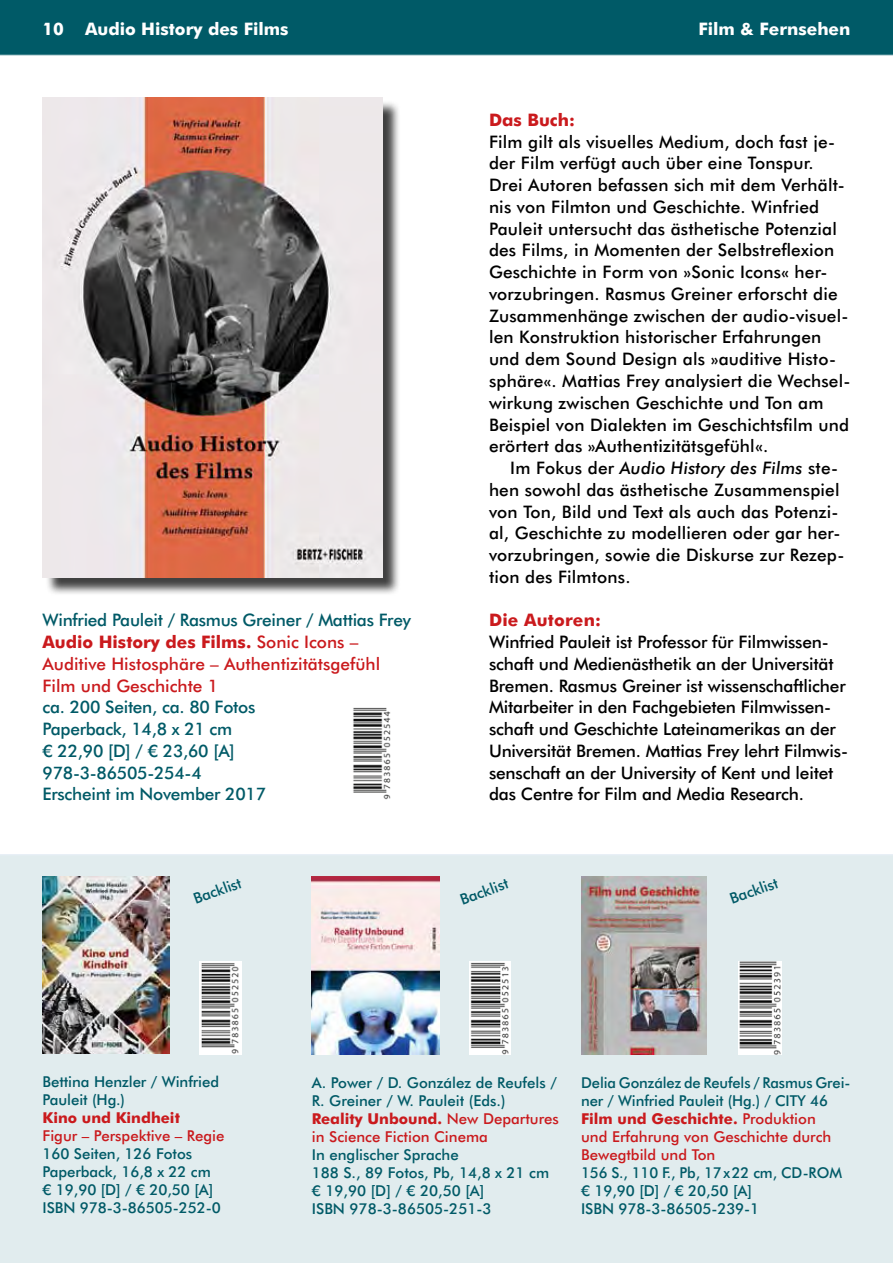
<style>
.page{position:relative;width:893px;height:1263px;background:#fff}
.page>*{position:absolute;margin:0;border:0;box-sizing:border-box;transform-origin:0 0}
.t1{font:500 17.25px/21.8px "Futura BT";letter-spacing:.01em;color:#000}
.t2{font:500 17.25px/21.8px "Futura BT";letter-spacing:-.01em;color:#000}
.t3{font:500 17.25px/21.8px "Futura BT";color:#ca1a1d}
.t4{font:500 17.25px/21.8px "Futura BT";letter-spacing:-.015em;color:#005a67}
.t5{font:700 17.25px "Futura BT";color:#fff}
.t6{font:700 17.25px "Futura BT";letter-spacing:.01em;color:#ca1a1d}
.t7{font:500 15px/18px "Futura BT";letter-spacing:-.005em;color:#005a67}
.t8{font:500 15px "Futura BT";color:#ca1a1d}
.t9{font:700 15px "Futura BT";color:#ca1a1d}
.s1{color:#005a67}
.s2{font-weight:700}
.s3{font-style:italic}
.s4{font-weight:700;color:#ca1a1d}
.s5{color:#ca1a1d}
</style>
<div class="page">
<div style="left:0;top:855px;width:893px;height:408px;background:#e1ecee"></div>
<img style="left:353px;top:707px;width:38px;height:93px">
<div style="left:0;top:0;width:893px;height:55px;background:#005a67"></div>
<div style="left:45px;top:100px;width:363px;height:502px;background:#000;opacity:.75"></div>
<img style="left:43px;top:98px;width:340px;height:479px">
<img style="left:469px;top:961px;width:42px;height:93px">
<img style="left:312px;top:876px;width:127px;height:178px">
<img style="left:738px;top:961px;width:44px;height:93px">
<img style="left:581px;top:876px;width:126px;height:178px">
<img style="left:200px;top:961px;width:41px;height:93px">
<img style="left:43px;top:876px;width:127px;height:178px">
<p class="t5" style="left:43px;top:18px;width:247px">10 Audio History des Films</p>
<p class="t5" style="left:698px;top:18px;width:154px">Film &amp; Fernsehen</p>
<p class="t3" style="left:43px;top:609px;width:370px"><span class="s1">Winfried Pauleit / Rasmus Greiner / Mattias Frey </span><span class="s2">Audio History des Films.</span> Sonic Icons – Auditive Histosphäre – Authentizitätsgefühl Film und Geschichte 1</p>
<p class="t4" style="left:43px;top:696px;width:225px">ca. 200 Seiten, ca. 80 Fotos<br>Paperback, 14,8 x 21 cm<br>¤ 22,90 [D] / ¤ 23,60 [A]<br>978-3-86505-254-4<br>Erscheint im November 2017</p>
<p class="t7" style="left:191px;top:890px;width:52px;rotate:-20deg">Backlist</p>
<p class="t6" style="left:489px;top:109px;width:88px">Das Buch:</p>
<p class="t1" style="left:489px;top:131px;width:363px">Film gilt als visuelles Medium, doch fast je&shy;der Film verfügt auch über eine Tonspur.<br>Drei Autoren befassen sich mit dem Verhält&shy;nis von Filmton und Geschichte. Winfried Pauleit untersucht das ästhetische Potenzial des Films, in Momenten der Selbstreflexion Geschichte in Form von »Sonic Icons« her&shy;vorzubringen. Rasmus Greiner erforscht die Zusammenhänge zwischen der audio-visuel&shy;len Konstruktion historischer Erfahrungen und dem Sound Design als »auditive Histo&shy;sphäre«. Mattias Frey analysiert die Wechsel&shy;wirkung zwischen Geschichte und Ton am Beispiel von Dialekten im Geschichtsfilm und erörtert das »Authentizitätsgefühl«.</p>
<p class="t1" style="left:489px;top:457px;width:357px;text-indent:21px">Im Fokus der <span class="s3">Audio History des Films</span> ste&shy;hen sowohl das ästhetische Zusammenspiel von Ton, Bild und Text als auch das Potenzi&shy;al, Geschichte zu modellieren oder gar her&shy;vorzubringen, sowie die Diskurse zur Rezep&shy;tion des Filmtons.</p>
<p class="t6" style="left:489px;top:610px;width:114px">Die Autoren:</p>
<p class="t2" style="left:489px;top:631px;width:361px">Winfried Pauleit ist Professor für Filmwissen&shy;schaft und Medienästhetik an der Universität Bremen. Rasmus Greiner ist wissenschaftlicher Mitarbeiter in den Fachgebieten Filmwissen&shy;schaft und Geschichte Lateinamerikas an der Universität Bremen. Mattias Frey lehrt Filmwis&shy;senschaft an der University of Kent und leitet das Centre for Film and Media Research.</p>
<p class="t7" style="left:457px;top:891px;width:52px;rotate:-20deg">Backlist</p>
<p class="t7" style="left:727px;top:890px;width:52px;rotate:-20deg">Backlist</p>
<p class="t7" style="left:43px;top:1073px;width:178px">Bettina Henzler / Winfried<br>Pauleit (Hg.)</p>
<p class="t9" style="left:43px;top:1109px;width:139px">Kino und Kindheit</p>
<p class="t8" style="left:43px;top:1127px;width:183px">Figur – Perspektive – Regie</p>
<p class="t7" style="left:43px;top:1145px;width:180px">160 Seiten, 126 Fotos<br>Paperback, 16,8 x 22 cm ¤ 19,90 [D] / ¤ 20,50 [A]<br>ISBN 978-3-86505-252-0</p>
<p class="t7" style="left:312px;top:1073px;width:249px">A. Power / D. González de Reufels /<br>R. Greiner / W. Pauleit (Eds.)<br><span class="s4">Reality Unbound.</span> <span class="s5">New Departures in Science Fiction Cinema</span></p>
<p class="t7" style="left:312px;top:1145px;width:239px">In englischer Sprache<br>188 S., 89 Fotos, Pb, 14,8 x 21 cm ¤ 19,90 [D] / ¤ 20,50 [A]<br>ISBN 978-3-86505-251-3</p>
<p class="t7" style="left:581px;top:1073px;width:271px">Delia González de Reufels / Rasmus Grei&shy;ner / Winfried Pauleit (Hg.) / CITY 46<br><span class="s4">Film und Geschichte.</span> <span class="s5">Produktion<br>und Erfahrung von Geschichte durch<br>Bewegtbild und Ton</span></p>
<p class="t7" style="left:581px;top:1163px;width:263px">156 S., 110 F., Pb, 17x22 cm, CD-ROM ¤ 19,90 [D] / ¤ 20,50 [A]<br>ISBN 978-3-86505-239-1</p>
</div>
